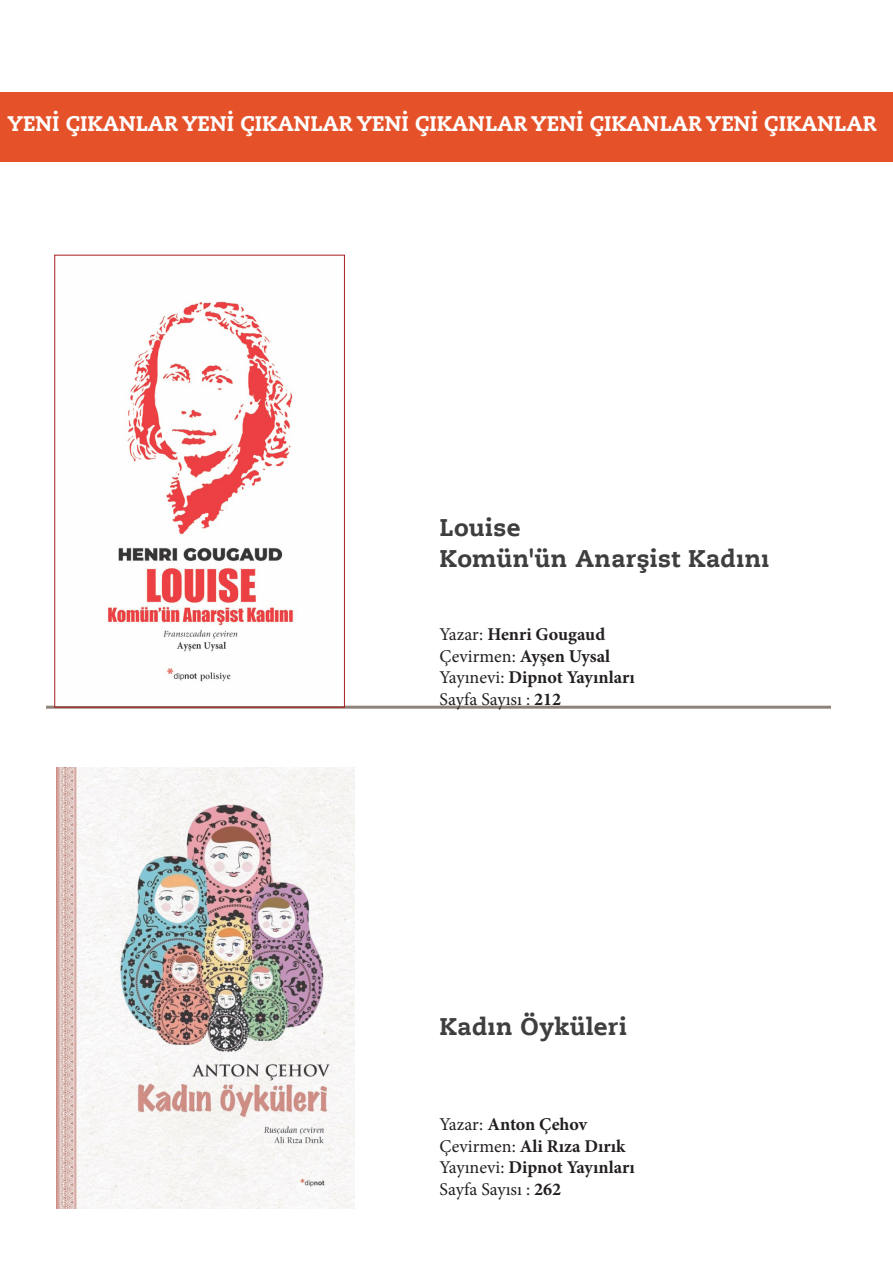
<style>
.page{position:relative;width:893px;height:1263px;background:#fff}
.page>*{position:absolute;margin:0;border:0;box-sizing:border-box;transform-origin:0 0}
.KITAPISIM{font:700 24px "Caecilia LT Std Roman";letter-spacing:.01em;color:#3e3e3f}
.BASLIK{font:700 21px "Caecilia LT Std Roman";color:#fff}
.t1{font:18px/21.6px "Minion Pro";color:#231f20}
.t2{font:700 18px "Minion Pro";color:#231f20}
.s1{font-weight:400}
.s2{font-weight:700}
</style>
<div class="page">
<hr style="left:46px;top:706px;width:785px;height:3px;background:#8f8279">
<img style="left:57px;top:767px;width:298px;height:442px">
<img style="left:107px;top:301px;width:187px;height:381px">
<div style="left:55px;top:255px;width:290px;height:452px;border:1px solid #a71d21"></div>
<div style="left:0;top:92px;width:893px;height:70px;background:#e55128"></div>
<p class="BASLIK" style="left:7px;top:110px;width:870px">YENİ ÇIKANLAR YENİ ÇIKANLAR YENİ ÇIKANLAR YENİ ÇIKANLAR YENİ ÇIKANLAR</p>
<p class="KITAPISIM" style="left:440px;top:512px;width:82px">Louise</p>
<p class="KITAPISIM" style="left:440px;top:543px;width:331px">Komün'ün Anarşist Kadını</p>
<p class="t2" style="left:440px;top:622px;width:167px"><span class="s1">Yazar:</span> Henri Gougaud</p>
<p class="t2" style="left:440px;top:643px;width:172px"><span class="s1">Çevirmen:</span> Ayşen Uysal</p>
<p class="t1" style="left:440px;top:667px;width:197px">Yayınevi: <span class="s2">Dipnot Yayınları<br></span>Sayfa Sayısı : <span class="s2">212</span></p>
<p class="KITAPISIM" style="left:440px;top:1011px;width:189px">Kadın Öyküleri</p>
<p class="t2" style="left:440px;top:1111px;width:149px"><span class="s1">Yazar:</span> Anton Çehov</p>
<p class="t2" style="left:440px;top:1133px;width:187px"><span class="s1">Çevirmen:</span> Ali Rıza Dırık</p>
<p class="t1" style="left:440px;top:1157px;width:197px">Yayınevi: <span class="s2">Dipnot Yayınları<br></span>Sayfa Sayısı : <span class="s2">262</span></p>
</div>
